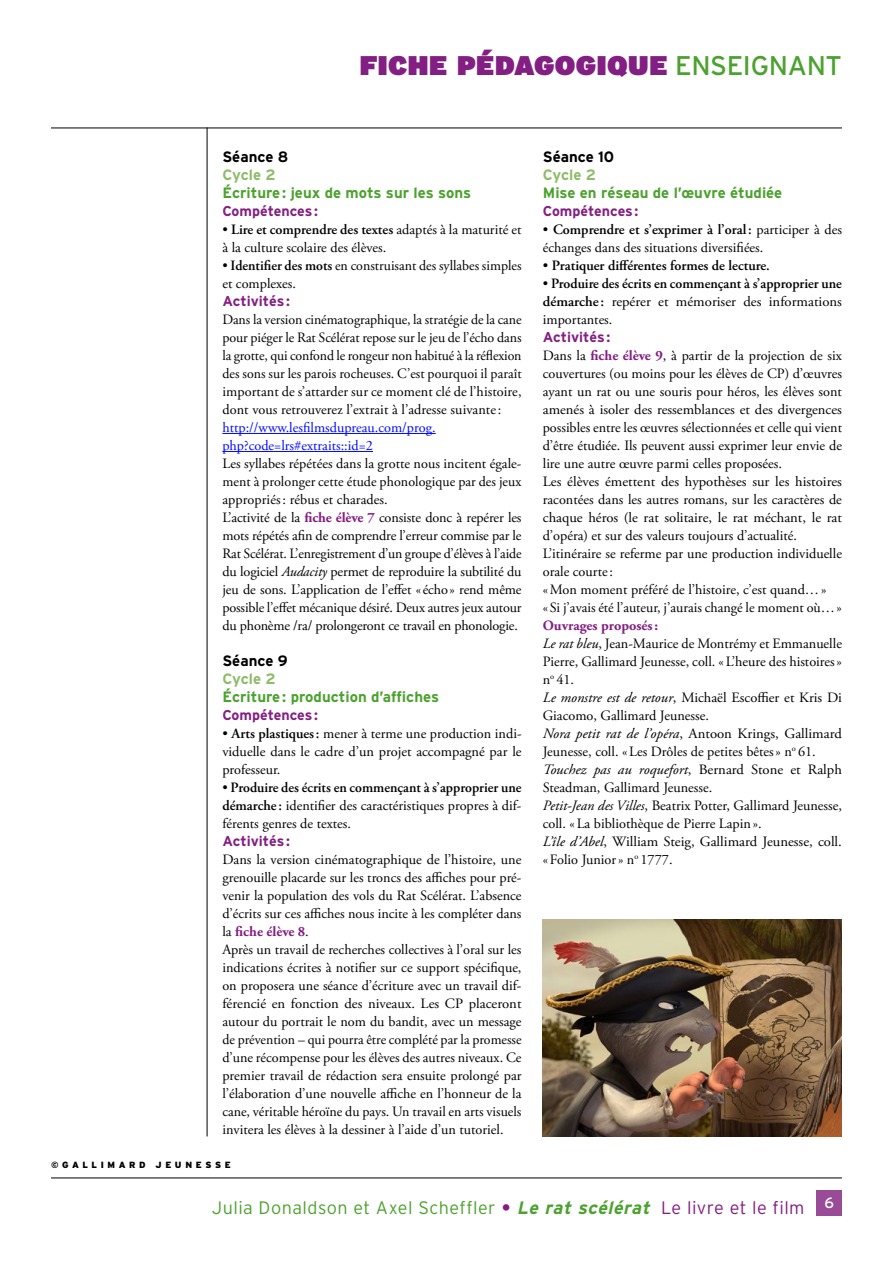
<style>
.page{position:relative;width:893px;height:1263px;background:#fff}
.page>*{position:absolute;margin:0;border:0;box-sizing:border-box;transform-origin:0 0}
.t1{font:900 27px "Interstate";letter-spacing:.015em;color:#831f82}
.t2{font:300 18px "Interstate";letter-spacing:.025em;color:#4ca22f}
.t3{font:700 15px "Interstate";color:#4ca22f}
.t4{font:700 15px "Interstate";color:#000}
.t5{font:700 15px "Interstate";letter-spacing:-.01em;color:#8ebc69}
.t6{font:15px "Interstate";color:#fff}
.t7{font:14.25px/18px "Adobe Garamond Pro";color:#000}
.t8{font:600 14.25px/18px "Adobe Garamond Pro";color:#000;text-align:justify}
.t9{font:700 14.25px "Interstate";color:#831f82}
.t10{font:14.25px/18px "Adobe Garamond Pro";color:#000bff}
.t11{font:900 9px "Interstate";letter-spacing:.4em;color:#000}
.s1{font-weight:400;color:#4ca22f}
.s2{font-weight:600}
.s3{font-weight:700;color:#831f82}
.s4{font-style:italic}
.s5{font-weight:400}
.s6{font-weight:700;font-style:italic}
.s7{color:#831f82}
</style>
<div class="page">
<hr style="left:51px;top:1177px;width:791px;height:1px;background:#000">
<div style="left:816px;top:1191px;width:26px;height:25px;background:#994b97"></div>
<hr style="left:51px;top:128px;width:791px;height:1px;background:#000">
<hr style="left:207px;top:128px;width:1px;height:1008px;background:#000">
<hr style="left:222px;top:433px;width:214px;height:1px;background:#000bff">
<hr style="left:222px;top:451px;width:151px;height:1px;background:#000bff">
<img style="left:543px;top:919px;width:299px;height:217px">
<h1 class="t1" style="left:360px;top:48px;width:484px">FICHE PÉDAGOGIQUE <span class="s1">ENSEIGNANT</span></h1>
<p class="t4" style="left:222px;top:148px;width:67px">Séance 8</p>
<p class="t5" style="left:222px;top:166px;width:55px">Cycle 2</p>
<p class="t3" style="left:222px;top:184px;width:250px">Écriture: jeux de mots sur les sons</p>
<p class="t9" style="left:222px;top:202px;width:97px">Compétences:</p>
<p class="t7" style="left:222px;top:221px;width:301px">• <span class="s2">Lire et comprendre des textes</span> adaptés à la maturité et à la culture scolaire des élèves.</p>
<p class="t7" style="left:222px;top:257px;width:301px">• <span class="s2">Identifier des mots</span> en construisant des syllabes simples et complexes.</p>
<p class="t9" style="left:222px;top:292px;width:69px">Activités:</p>
<p class="t7" style="left:222px;top:311px;width:301px;text-align:justify">Dans la version cinématographique, la stratégie de la cane pour piéger le Rat Scélérat repose sur le jeu de l’écho dans la grotte, qui confond le rongeur non habitué à la réflexion des sons sur les parois rocheuses. C’est pourquoi il paraît important de s’attarder sur ce moment clé de l’histoire, dont vous retrouverez l’extrait à l’adresse suivante:</p>
<p class="t10" style="left:222px;top:419px;width:215px">http://www.lesfilmsdupreau.com/prog. php?code=lrs#extraits::id=2</p>
<p class="t7" style="left:222px;top:455px;width:301px">Les syllabes répétées dans la grotte nous incitent égale&shy;ment à prolonger cette étude phonologique par des jeux appropriés: rébus et charades.<br>L’activité de la <span class="s3">fiche élève 7</span> consiste donc à repérer les mots répétés afin de comprendre l’erreur commise par le Rat Scélérat. L’enregistrement d’un groupe d’élèves à l’aide du logiciel <span class="s4">Audacity</span> permet de reproduire la subtilité du jeu de sons. L’application de l’effet «écho» rend même possible l’effet mécanique désiré. Deux autres jeux autour du phonème /ra/ prolongeront ce travail en phonologie.</p>
<p class="t4" style="left:222px;top:652px;width:67px">Séance 9</p>
<p class="t5" style="left:222px;top:670px;width:55px">Cycle 2</p>
<p class="t3" style="left:222px;top:688px;width:218px">Écriture: production d’affiches</p>
<p class="t9" style="left:222px;top:706px;width:97px">Compétences:</p>
<p class="t7" style="left:222px;top:725px;width:301px;text-align:justify">• <span class="s2">Arts plastiques:</span> mener à terme une production indi&shy;viduelle dans le cadre d’un projet accompagné par le professeur.</p>
<p class="t7" style="left:222px;top:779px;width:301px;text-align:justify">• <span class="s2">Produire des écrits en commençant à s’approprier une démarche :</span> identifier des caractéristiques propres à dif&shy;férents genres de textes.</p>
<p class="t9" style="left:222px;top:832px;width:69px">Activités:</p>
<p class="t7" style="left:222px;top:851px;width:301px">Dans la version cinématographique de l’histoire, une grenouille placarde sur les troncs des affiches pour pré&shy;venir la population des vols du Rat Scélérat. L’absence d’écrits sur ces affiches nous incite à les compléter dans la <span class="s3">fiche élève 8</span>.<br>Après un travail de recherches collectives à l’oral sur les indications écrites à notifier sur ce support spécifique, on proposera une séance d’écriture avec un travail dif&shy;férencié en fonction des niveaux. Les CP placeront autour du portrait le nom du bandit, avec un message de prévention – qui pourra être complété par la promesse d’une récompense pour les élèves des autres niveaux. Ce premier travail de rédaction sera ensuite prolongé par l’élaboration d’une nouvelle affiche en l’honneur de la cane, véritable héroïne du pays. Un travail en arts visuels invitera les élèves à la dessiner à l’aide d’un tutoriel.</p>
<p class="t11" style="left:51px;top:1159px;width:181px">©GALLIMARD JEUNESSE</p>
<p class="t4" style="left:543px;top:148px;width:73px">Séance 10</p>
<p class="t5" style="left:543px;top:166px;width:55px">Cycle 2</p>
<p class="t3" style="left:543px;top:184px;width:241px">Mise en réseau de l’œuvre étudiée</p>
<p class="t9" style="left:543px;top:202px;width:97px">Compétences:</p>
<p class="t7" style="left:543px;top:221px;width:301px">• <span class="s2">Comprendre et s’exprimer à l’oral:</span> participer à des échanges dans des situations diversifiées.</p>
<p class="t8" style="left:543px;top:257px;width:229px"><span class="s5">•</span> Pratiquer différentes formes de lecture.</p>
<p class="t8" style="left:543px;top:275px;width:301px"><span class="s5">•</span> Produire des écrits en commençant à s’approprier une démarche : <span class="s5">repérer et mémoriser des informations importantes.</span></p>
<p class="t9" style="left:543px;top:328px;width:69px">Activités:</p>
<p class="t7" style="left:543px;top:347px;width:301px">Dans la <span class="s3">fiche élève 9</span>, à partir de la projection de six couvertures (ou moins pour les élèves de CP) d’œuvres ayant un rat ou une souris pour héros, les élèves sont amenés à isoler des ressemblances et des divergences possibles entre les œuvres sélectionnées et celle qui vient d’être étudiée. Ils peuvent aussi exprimer leur envie de lire une autre œuvre parmi celles proposées.<br>Les élèves émettent des hypothèses sur les histoires racontées dans les autres romans, sur les caractères de chaque héros (le rat solitaire, le rat méchant, le rat d’opéra) et sur des valeurs toujours d’actualité.<br>L’itinéraire se referme par une production individuelle orale courte:<br>«Mon moment préféré de l’histoire, c’est quand…»<br>« Si j’avais été l’auteur, j’aurais changé le moment où…»</p>
<p class="t7" style="left:543px;top:617px;width:301px"><span class="s3">Ouvrages proposés:<br></span><span class="s4">Le rat bleu</span>, Jean-Maurice de Montrémy et Emmanuelle Pierre, Gallimard Jeunesse, coll. «L’heure des histoires» n<sup>o</sup> 41.<br><span class="s4">Le monstre est de retour</span>, Michaël Escoffier et Kris Di Giacomo, Gallimard Jeunesse.<br><span class="s4">Nora petit rat de l’opéra</span>, Antoon Krings, Gallimard Jeunesse, coll. «Les Drôles de petites bêtes» n<sup>o</sup> 61.<br><span class="s4">Touchez pas au roquefort</span>, Bernard Stone et Ralph Steadman, Gallimard Jeunesse.<br><span class="s4">Petit-Jean des Villes</span>, Beatrix Potter, Gallimard Jeunesse, coll. «La bibliothèque de Pierre Lapin».<br><span class="s4">L’île d’Abel</span>, William Steig, Gallimard Jeunesse, coll. «Folio Junior» n<sup>o</sup> 1777.</p>
<p class="t2" style="left:212px;top:1197px;width:594px">Julia Donaldson et Axel Scheffler <span class="s3">•</span> <span class="s6">Le rat scélérat</span> <span class="s7">Le livre et le film</span></p>
<p class="t6" style="left:824px;top:1193px;width:11px">6</p>
</div>
